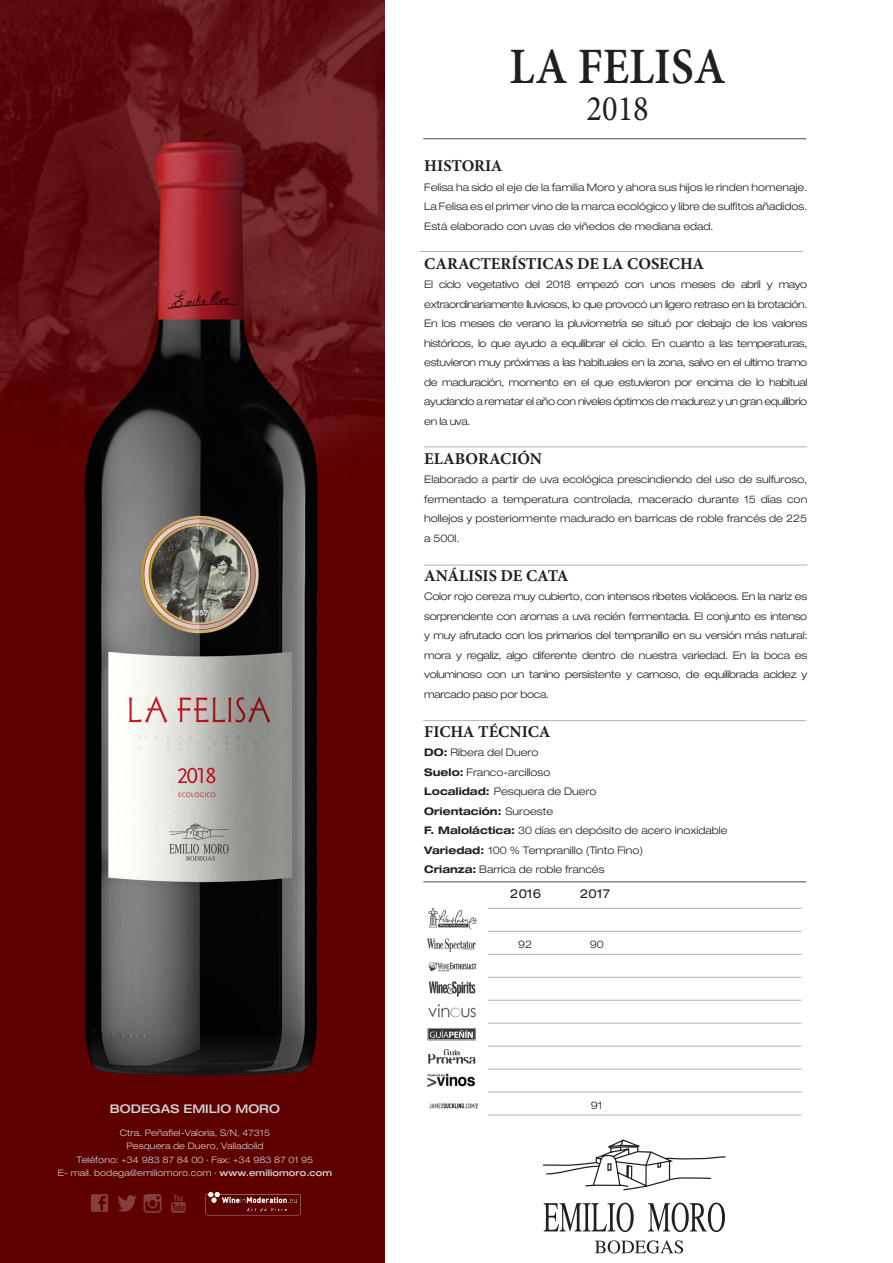
<style>
.page{position:relative;width:893px;height:1263px;background:#fff}
.page>*{position:absolute;margin:0;border:0;box-sizing:border-box;transform-origin:0 0}
.t1{font:600 51px "Minion Pro";color:#231f20;scale:.9 1}
.t2{font:36px "Minion Pro";color:#231f20;scale:.9 1}
.t3{font:700 16.5px "Minion Pro";color:#231f20}
.t4{font:expanded 12.3px "Helvetica Neue LT Std";letter-spacing:.015em;color:#231f20}
.t5{font:500 expanded 12px "Helvetica Neue LT Std";color:#d1d2d4}
.t6{font:300 expanded 10.5px/19.5px "Helvetica Neue LT Std";color:#231f20;text-align:justify}
.t7{font:700 expanded 10.5px "Helvetica Neue LT Std";color:#231f20}
.t8{font:300 expanded 9px "Helvetica Neue LT Std";letter-spacing:.01em;color:#d1d2d4}
.s1{font-weight:500}
.s2{font-weight:700}
.s3{font-weight:300}
</style>
<div class="page">
<img style="left:0;top:0;width:385px;height:1263px">
<hr style="left:488px;top:908px;width:313px;height:1px;background:#b2b3b7">
<hr style="left:488px;top:931px;width:313px;height:1px;background:#b2b3b7">
<hr style="left:488px;top:954px;width:313px;height:1px;background:#b2b3b7">
<hr style="left:488px;top:977px;width:313px;height:1px;background:#b2b3b7">
<hr style="left:488px;top:1000px;width:313px;height:1px;background:#b2b3b7">
<hr style="left:488px;top:1023px;width:313px;height:1px;background:#b2b3b7">
<hr style="left:488px;top:1046px;width:313px;height:1px;background:#b2b3b7">
<hr style="left:488px;top:1069px;width:313px;height:1px;background:#b2b3b7">
<hr style="left:488px;top:1092px;width:313px;height:1px;background:#b2b3b7">
<hr style="left:488px;top:1114px;width:313px;height:1px;background:#b2b3b7">
<hr style="left:423px;top:881px;width:383px;height:1px;background:#4b4c4d">
<hr style="left:423px;top:720px;width:383px;height:1px;background:#b2b3b7">
<hr style="left:424px;top:446px;width:383px;height:1px;background:#b2b3b7">
<hr style="left:424px;top:565px;width:383px;height:1px;background:#b2b3b7">
<hr style="left:420px;top:251px;width:383px;height:1px;background:#b2b3b7">
<hr style="left:423px;top:138px;width:383px;height:1px;background:#4b4c4d">
<img style="left:428px;top:908px;width:49px;height:22px">
<img style="left:426px;top:938px;width:51px;height:34px">
<img style="left:427px;top:981px;width:49px;height:83px">
<img style="left:427px;top:1073px;width:48px;height:14px">
<img style="left:204px;top:1190px;width:97px;height:30px">
<svg style="left:543px;top:1139px;width:183px;height:52px"></svg>
<svg style="left:595px;top:1240px;width:88px;height:13px"></svg>
<svg style="left:544px;top:1202px;width:90px;height:30px"></svg>
<svg style="left:648px;top:1202px;width:77px;height:30px"></svg>
<img style="left:88px;top:1192px;width:100px;height:23px">
<img style="left:429px;top:1103px;width:50px;height:6px">
<p class="t5" style="left:110px;top:1101px;width:171px">BODEGAS EMILIO MORO</p>
<p class="t8" style="left:120px;top:1127px;width:152px">Ctra. Peñafiel-Valoria, S/N, 47315</p>
<p class="t8" style="left:126px;top:1141px;width:139px">Pesquera de Duero, Valladolid</p>
<p class="t8" style="left:77px;top:1154px;width:238px">Teléfono: +34 983 87 84 00 · Fax: +34 983 87 01 95</p>
<p class="t8" style="left:58px;top:1168px;width:276px">E- mail. bodega@emiliomoro.com · <span class="s1">www.emiliomoro.com</span></p>
<p class="t1" style="left:510px;top:31px;width:242px">LA FELISA</p>
<p class="t2" style="left:587px;top:84px;width:71px">2018</p>
<p class="t3" style="left:424px;top:154px;width:80px">HISTORIA</p>
<p class="t6" style="left:424px;top:177px;width:385px">Felisa ha sido el eje de la familia Moro y ahora sus hijos le rinden homenaje.<br>La Felisa es el primer vino de la marca ecológico y libre de sulfitos añadidos.<br>Está elaborado con uvas de viñedos de mediana edad.</p>
<p class="t3" style="left:424px;top:252px;width:281px">CARACTERÍSTICAS DE LA COSECHA</p>
<p class="t6" style="left:424px;top:275px;width:385px">El ciclo vegetativo del 2018 empezó con unos meses de abril y mayo extraordinariamente lluviosos, lo que provocó un ligero retraso en la brotación.<br>En los meses de verano la pluviometría se situó por debajo de los valores históricos, lo que ayudo a equilibrar el ciclo. En cuanto a las temperaturas, estuvieron muy próximas a las habituales en la zona, salvo en el ultimo tramo de maduración, momento en el que estuvieron por encima de lo habitual ayudando a rematar el año con niveles óptimos de madurez y un gran equilibrio en la uva.</p>
<p class="t3" style="left:424px;top:447px;width:119px">ELABORACIÓN</p>
<p class="t6" style="left:424px;top:470px;width:384px">Elaborado a partir de uva ecológica prescindiendo del uso de sulfuroso, fermentado a temperatura controlada, macerado durante 15 días con hollejos y posteriormente madurado en barricas de roble francés de 225 a 500l.</p>
<p class="t3" style="left:424px;top:564px;width:146px">ANÁLISIS DE CATA</p>
<p class="t6" style="left:424px;top:587px;width:385px">Color rojo cereza muy cubierto, con intensos ribetes violáceos. En la nariz es sorprendente con aromas a uva recién fermentada. El conjunto es intenso y muy afrutado con los primarios del tempranillo en su versión más natural: mora y regaliz, algo diferente dentro de nuestra variedad. En la boca es voluminoso con un tanino persistente y carnoso, de equilibrada acidez y marcado paso por boca.</p>
<p class="t3" style="left:424px;top:720px;width:128px">FICHA TÉCNICA</p>
<p class="t6" style="left:424px;top:743px;width:116px"><span class="s2">DO:</span> Ribera del Duero</p>
<p class="t6" style="left:424px;top:762px;width:128px"><span class="s2">Suelo:</span> Franco-arcilloso</p>
<p class="t6" style="left:424px;top:782px;width:174px"><span class="s2">Localidad:</span> Pesquera de Duero</p>
<p class="t7" style="left:424px;top:804px;width:130px">Orientación: <span class="s3">Suroeste</span></p>
<p class="t6" style="left:424px;top:821px;width:305px"><span class="s2">F. Maloláctica:</span> 30 días en depósito de acero inoxidable</p>
<p class="t6" style="left:424px;top:840px;width:220px"><span class="s2">Variedad:</span> 100 % Tempranillo (Tinto Fino)</p>
<p class="t6" style="left:424px;top:860px;width:182px"><span class="s2">Crianza:</span> Barrica de roble francés</p>
<p class="t4" style="left:510px;top:886px;width:32px">2016</p>
<p class="t4" style="left:580px;top:886px;width:31px">2017</p>
<p class="t6" style="left:518px;top:934px;width:16px">92</p>
<p class="t6" style="left:590px;top:934px;width:16px">90</p>
<p class="t6" style="left:591px;top:1095px;width:13px">91</p>
</div>
